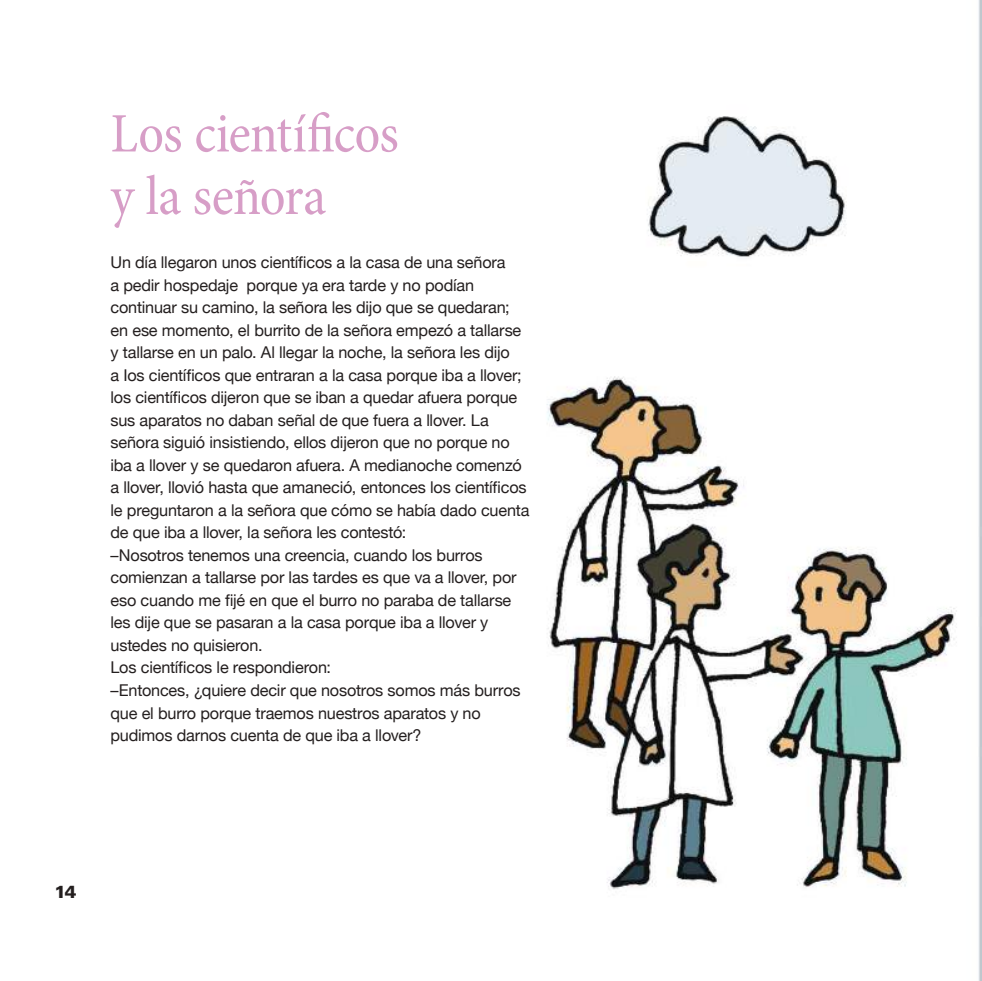
<style>
.page{position:relative;width:982px;height:981px;background:#fff}
.page>*{position:absolute;margin:0;border:0;box-sizing:border-box;transform-origin:0 0}
.t1{font:condensed 56.25px/62.5px "Minion Pro";letter-spacing:-.015em;color:#d79ec7}
.t2{font:900 17.5px "Univers LT Std";color:#241f1f}
.t3{font:16.25px/22.5px "Helvetica Neue";letter-spacing:-.01em;color:#241f1f}
</style>
<div class="page">
<img style="left:547px;top:5px;width:435px;height:973px">
<svg style="left:978px;top:0;width:4px;height:5px"></svg>
<svg style="left:978px;top:978px;width:4px;height:3px"></svg>
<h1 class="t1" style="left:110px;top:104px;width:290px">Los científicos y la señora</h1>
<p class="t3" style="left:110px;top:250px;width:420px">Un día llegaron unos científicos a la casa de una señora<br>a pedir hospedaje porque ya era tarde y no podían continuar su camino, la señora les dijo que se quedaran; en ese momento, el burrito de la señora empezó a tallarse y tallarse en un palo. Al llegar la noche, la señora les dijo<br>a Ios científicos que entraran a la casa porque iba a llover; los científicos dijeron que se iban a quedar afuera porque sus aparatos no daban señal de que fuera a llover. La señora siguió insistiendo, ellos dijeron que no porque no iba a llover y se quedaron afuera. A medianoche comenzó a llover, llovió hasta que amaneció, entonces los científicos le preguntaron a la señora que cómo se había dado cuenta de que iba a llover, la señora les contestó:<br>–Nosotros tenemos una creencia, cuando los burros comienzan a tallarse por las tardes es que va a llover, por eso cuando me fijé en que el burro no paraba de tallarse les dije que se pasaran a la casa porque iba a llover y ustedes no quisieron.<br>Los científicos le respondieron:<br>–Entonces, ¿quiere decir que nosotros somos más burros que el burro porque traemos nuestros aparatos y no pudimos darnos cuenta de que iba a llover?</p>
<p class="t2" style="left:54px;top:881px;width:24px">14</p>
</div>
